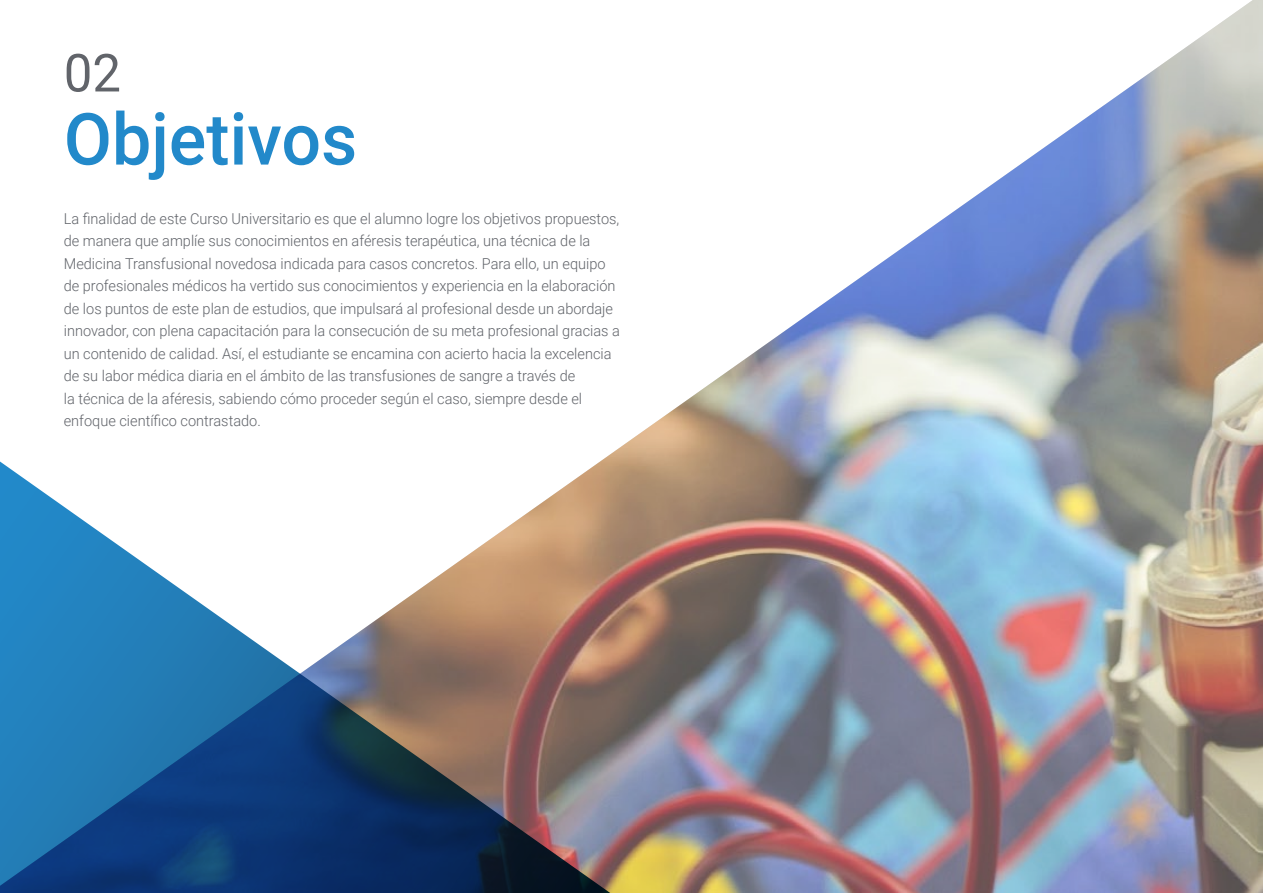
<style>
.page{position:relative;width:1263px;height:893px;background:#fff}
.page>*{position:absolute;margin:0;border:0;box-sizing:border-box;transform-origin:0 0}
.t1{font:500 72px "Roboto";color:#2289ca}
.t2{font:52.5px "Roboto";color:#61646a}
.t3{font:300 15px/22.5px "Roboto";color:#61646a}
</style>
<div class="page">
<img style="left:622px;top:0;width:641px;height:893px">
<svg style="left:0;top:446px;width:640px;height:447px"></svg>
<h2 class="t2" style="left:64px;top:36px;width:59px">02</h2>
<h1 class="t1" style="left:64px;top:89px;width:295px">Objetivos</h1>
<p class="t3" style="left:64px;top:207px;width:558px">La finalidad de este Curso Universitario es que el alumno logre los objetivos propuestos, de manera que amplíe sus conocimientos en aféresis terapéutica, una técnica de la Medicina Transfusional novedosa indicada para casos concretos. Para ello, un equipo de profesionales médicos ha vertido sus conocimientos y experiencia en la elaboración de los puntos de este plan de estudios, que impulsará al profesional desde un abordaje innovador, con plena capacitación para la consecución de su meta profesional gracias a un contenido de calidad. Así, el estudiante se encamina con acierto hacia la excelencia de su labor médica diaria en el ámbito de las transfusiones de sangre a través de<br>la técnica de la aféresis, sabiendo cómo proceder según el caso, siempre desde el enfoque científico contrastado.</p>
</div>
